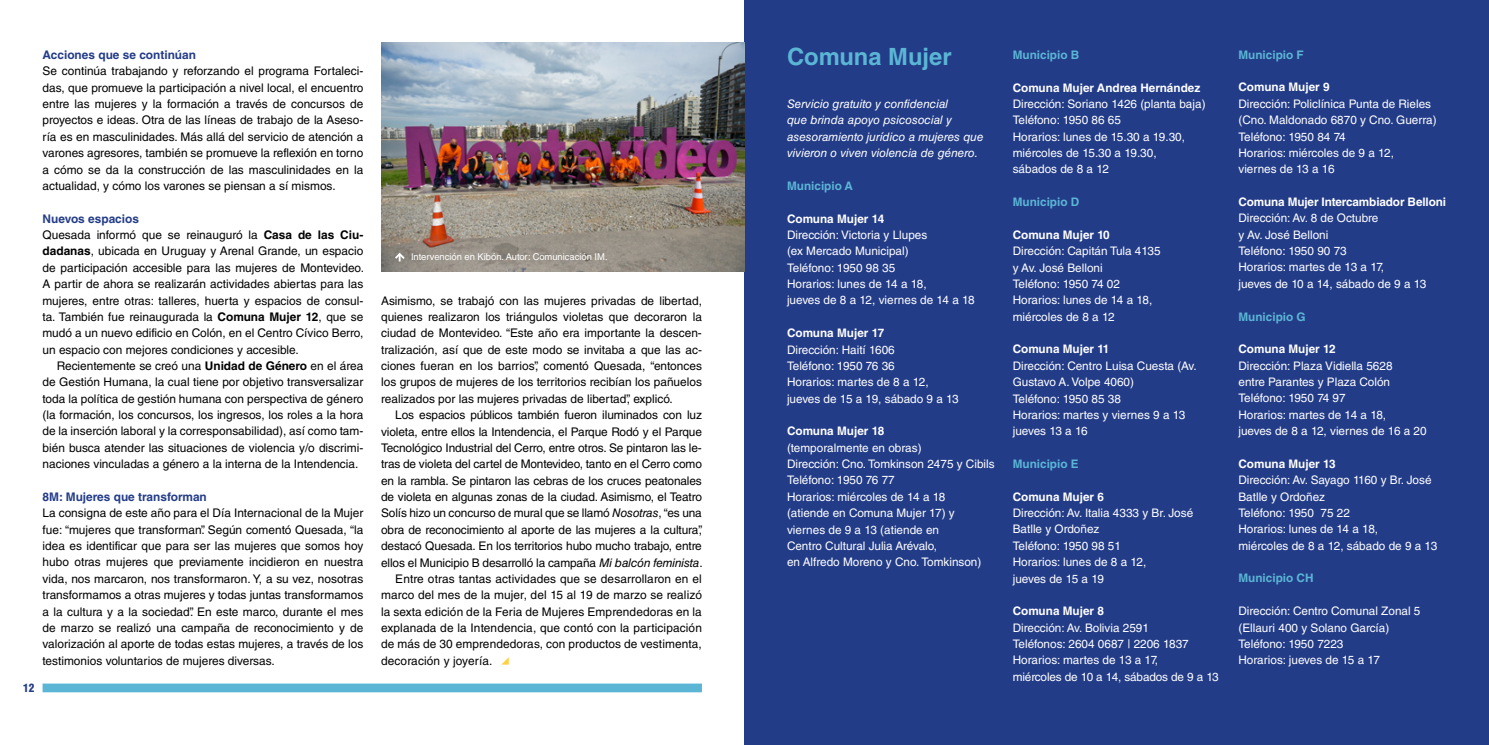
<style>
.page{position:relative;width:1489px;height:745px;background:#fff}
.page>*{position:absolute;margin:0;border:0;box-sizing:border-box;transform-origin:0 0}
.t1{font:700 23.75px "Helvetica LT Std";color:#5bb6d5}
.t2{font:11.88px/16.4px "Helvetica LT Std";color:#000;text-align:justify}
.t3{font:700 11.88px "Helvetica LT Std";color:#233c88}
.t4{font:11.75px/16.4px "Helvetica LT Std";color:#fff}
.t5{font:700 11.75px "Helvetica LT Std";color:#fff}
.t6{font:italic 11.75px/16.4px "Helvetica LT Std";color:#fff}
.t7{font:700 11.75px "Helvetica LT Std";color:#5bb6d5}
.t8{font:900 condensed 11.25px "Helvetica LT Std";color:#233c88}
.t9{font:9.38px "Helvetica LT Std";color:#fff}
.s1{font-weight:700;color:#233c88}
.s2{font-weight:700}
.s3{font-style:italic}
</style>
<div class="page">
<div style="left:744px;top:0;width:744px;height:744px;background:#233c88"></div>
<img style="left:381px;top:42px;width:363px;height:229px">
<div style="left:43px;top:683px;width:659px;height:8px;background:#5bb6d5"></div>
<svg style="left:502px;top:658px;width:6px;height:6px"></svg>
<svg style="left:393px;top:251px;width:13px;height:10px"></svg>
<p class="t8" style="left:23px;top:679px;width:13px">12</p>
<p class="t3" style="left:43px;top:47px;width:155px">Acciones que se continúan</p>
<p class="t2" style="left:43px;top:63px;width:322px">Se continúa trabajando y reforzando el programa Fortaleci&shy;das, que promueve la participación a nivel local, el encuentro entre las mujeres y la formación a través de concursos de proyectos e ideas. Otra de las líneas de trabajo de la Aseso&shy;ría es en masculinidades. Más allá del servicio de atención a varones agresores, también se promueve la reflexión en torno a cómo se da la construcción de las masculinidades en la actualidad, y cómo los varones se piensan a sí mismos.</p>
<p class="t2" style="left:43px;top:210px;width:323px;text-align:left"><span class="s1">Nuevos espacios<br></span>Quesada informó que se reinauguró la <span class="s2">Casa de las Ciu&shy;dadanas</span>, ubicada en Uruguay y Arenal Grande, un espacio de participación accesible para las mujeres de Montevideo.<br>A partir de ahora se realizarán actividades abiertas para las mujeres, entre otras: talleres, huerta y espacios de consul&shy;ta. También fue reinaugurada la <span class="s2">Comuna Mujer 12</span>, que se mudó a un nuevo edificio en Colón, en el Centro Cívico Berro, un espacio con mejores condiciones y accesible.</p>
<p class="t2" style="left:43px;top:357px;width:322px;text-indent:14px">Recientemente se creó una <span class="s2">Unidad de Género</span> en el área de Gestión Humana, la cual tiene por objetivo transversalizar toda la política de gestión humana con perspectiva de género (la formación, los concursos, los ingresos, los roles a la hora de la inserción laboral y la corresponsabilidad), así como tam&shy;bién busca atender las situaciones de violencia y/o discrimi&shy;naciones vinculadas a género a la interna de la Intendencia.</p>
<p class="t3" style="left:43px;top:489px;width:166px">8M: Mujeres que transforman</p>
<p class="t2" style="left:43px;top:504px;width:322px">La consigna de este año para el Día Internacional de la Mujer fue: “mujeres que transforman”. Según comentó Quesada, “la idea es identificar que para ser las mujeres que somos hoy hubo otras mujeres que previamente incidieron en nuestra vida, nos marcaron, nos transformaron. Y, a su vez, nosotras transformamos a otras mujeres y todas juntas transformamos a la cultura y a la sociedad”. En este marco, durante el mes de marzo se realizó una campaña de reconocimiento y de valorización al aporte de todas estas mujeres, a través de los testimonios voluntarios de mujeres diversas.</p>
<p class="t9" style="left:411px;top:251px;width:198px">Intervención en Kibón. Autor: Comunicación IM.</p>
<p class="t2" style="left:381px;top:292px;width:322px">Asimismo, se trabajó con las mujeres privadas de libertad, quienes realizaron los triángulos violetas que decoraron la ciudad de Montevideo. “Este año era importante la descen&shy;tralización, así que de este modo se invitaba a que las ac&shy;ciones fueran en los barrios”, comentó Quesada, “entonces los grupos de mujeres de los territorios recibían los pañuelos realizados por las mujeres privadas de libertad”, explicó.</p>
<p class="t2" style="left:395px;top:406px;width:308px">Los espacios públicos también fueron iluminados con luz</p>
<p class="t2" style="left:381px;top:423px;width:322px">violeta, entre ellos la Intendencia, el Parque Rodó y el Parque</p>
<p class="t2" style="left:381px;top:439px;width:322px">Tecnológico Industrial del Cerro, entre otros. Se pintaron las le-</p>
<p class="t2" style="left:381px;top:455px;width:322px">tras de violeta del cartel de Montevideo, tanto en el Cerro como</p>
<p class="t2" style="left:381px;top:472px;width:322px">en la rambla. Se pintaron las cebras de los cruces peatonales</p>
<p class="t2" style="left:381px;top:488px;width:322px">de violeta en algunas zonas de la ciudad. Asimismo, el Teatro</p>
<p class="t2" style="left:381px;top:504px;width:322px">Solís hizo un concurso de mural que se llamó <span class="s3">Nosotras</span>, “es una</p>
<p class="t2" style="left:381px;top:521px;width:323px">obra de reconocimiento al aporte de las mujeres a la cultura”,</p>
<p class="t2" style="left:381px;top:537px;width:322px">destacó Quesada. En los territorios hubo mucho trabajo, entre</p>
<p class="t2" style="left:381px;top:553px;width:323px">ellos el Municipio B desarrolló la campaña <span class="s3">Mi balcón feminista</span>.</p>
<p class="t2" style="left:395px;top:570px;width:308px">Entre otras tantas actividades que se desarrollaron en el</p>
<p class="t2" style="left:381px;top:586px;width:322px">marco del mes de la mujer, del 15 al 19 de marzo se realizó</p>
<p class="t2" style="left:381px;top:602px;width:322px">la sexta edición de la Feria de Mujeres Emprendedoras en la</p>
<p class="t2" style="left:381px;top:619px;width:322px">explanada de la Intendencia, que contó con la participación</p>
<p class="t2" style="left:381px;top:635px;width:322px">de más de 30 emprendedoras, con productos de vestimenta,</p>
<p class="t2" style="left:381px;top:652px;width:113px">decoración y joyería.</p>
<h1 class="t1" style="left:787px;top:42px;width:166px">Comuna Mujer</h1>
<p class="t6" style="left:787px;top:96px;width:198px">Servicio gratuito y confidencial<br>que brinda apoyo psicosocial y asesoramiento jurídico a mujeres que vivieron o viven violencia de género.</p>
<p class="t7" style="left:787px;top:178px;width:67px">Municipio A</p>
<p class="t5" style="left:787px;top:211px;width:99px">Comuna Mujer 14</p>
<p class="t4" style="left:787px;top:226px;width:189px">Dirección: Victoria y Llupes<br>(ex Mercado Municipal)<br>Teléfono: 1950 98 35<br>Horarios: lunes de 14 a 18,<br>jueves de 8 a 12, viernes de 14 a 18</p>
<p class="t5" style="left:787px;top:325px;width:99px">Comuna Mujer 17</p>
<p class="t4" style="left:787px;top:341px;width:173px">Dirección: Haití 1606<br>Teléfono: 1950 76 36<br>Horarios: martes de 8 a 12, jueves de 15 a 19, sábado 9 a 13</p>
<p class="t5" style="left:787px;top:424px;width:99px">Comuna Mujer 18</p>
<p class="t4" style="left:787px;top:439px;width:209px">(temporalmente en obras)<br>Dirección: Cno. Tomkinson 2475 y Cibils<br>Teléfono: 1950 76 77<br>Horarios: miércoles de 14 a 18<br>(atiende en Comuna Mujer 17) y viernes de 9 a 13 (atiende en<br>Centro Cultural Julia Arévalo,<br>en Alfredo Moreno y Cno. Tomkinson)</p>
<p class="t7" style="left:1012px;top:47px;width:68px">Municipio B</p>
<p class="t5" style="left:1012px;top:80px;width:189px">Comuna Mujer Andrea Hernández</p>
<p class="t4" style="left:1012px;top:95px;width:194px">Dirección: Soriano 1426 (planta baja)<br>Teléfono: 1950 86 65<br>Horarios: lunes de 15.30 a 19.30, miércoles de 15.30 a 19.30,<br>sábados de 8 a 12</p>
<p class="t7" style="left:1012px;top:195px;width:68px">Municipio D</p>
<p class="t5" style="left:1012px;top:227px;width:99px">Comuna Mujer 10</p>
<p class="t4" style="left:1012px;top:243px;width:149px">Dirección: Capitán Tula 4135 y Av. José Belloni<br>Teléfono: 1950 74 02<br>Horarios: lunes de 14 a 18, miércoles de 8 a 12</p>
<p class="t5" style="left:1012px;top:342px;width:98px">Comuna Mujer 11</p>
<p class="t4" style="left:1012px;top:357px;width:185px">Dirección: Centro Luisa Cuesta (Av.<br>Gustavo A. Volpe 4060)<br>Teléfono: 1950 85 38<br>Horarios: martes y viernes 9 a 13 jueves 13 a 16</p>
<p class="t7" style="left:1012px;top:456px;width:67px">Municipio E</p>
<p class="t5" style="left:1012px;top:489px;width:93px">Comuna Mujer 6</p>
<p class="t4" style="left:1012px;top:504px;width:182px">Dirección: Av. Italia 4333 y Br. José<br>Batlle y Ordoñez<br>Teléfono: 1950 98 51<br>Horarios: lunes de 8 a 12,<br>jueves de 15 a 19</p>
<p class="t5" style="left:1012px;top:603px;width:93px">Comuna Mujer 8</p>
<p class="t4" style="left:1012px;top:619px;width:207px">Dirección: Av. Bolivia 2591<br>Teléfonos: 2604 0687 | 2206 1837<br>Horarios: martes de 13 a 17,<br>miércoles de 10 a 14, sábados de 9 a 13</p>
<p class="t7" style="left:1238px;top:47px;width:67px">Municipio F</p>
<p class="t5" style="left:1238px;top:80px;width:93px">Comuna Mujer 9</p>
<p class="t4" style="left:1238px;top:95px;width:200px">Dirección: Policlínica Punta de Rieles (Cno. Maldonado 6870 y Cno. Guerra)<br>Teléfono: 1950 84 74<br>Horarios: miércoles de 9 a 12,<br>viernes de 13 a 16</p>
<p class="t5" style="left:1238px;top:194px;width:209px">Comuna Mujer Intercambiador Belloni</p>
<p class="t4" style="left:1238px;top:210px;width:189px">Dirección: Av. 8 de Octubre<br>y Av. José Belloni<br>Teléfono: 1950 90 73<br>Horarios: martes de 13 a 17,<br>jueves de 10 a 14, sábado de 9 a 13</p>
<p class="t7" style="left:1238px;top:309px;width:69px">Municipio G</p>
<p class="t5" style="left:1238px;top:342px;width:99px">Comuna Mujer 12</p>
<p class="t4" style="left:1238px;top:357px;width:190px">Dirección: Plaza Vidiella 5628<br>entre Parantes y Plaza Colón<br>Teléfono: 1950 74 97<br>Horarios: martes de 14 a 18,<br>jueves de 8 a 12, viernes de 16 a 20</p>
<p class="t5" style="left:1238px;top:456px;width:99px">Comuna Mujer 13</p>
<p class="t4" style="left:1238px;top:471px;width:200px">Dirección: Av. Sayago 1160 y Br. José<br>Batlle y Ordoñez<br>Teléfono: 1950 75 22<br>Horarios: lunes de 14 a 18,<br>miércoles de 8 a 12, sábado de 9 a 13</p>
<p class="t7" style="left:1238px;top:570px;width:77px">Municipio CH</p>
<p class="t4" style="left:1238px;top:602px;width:183px">Dirección: Centro Comunal Zonal 5 (Ellauri 400 y Solano García)<br>Teléfono: 1950 7223<br>Horarios: jueves de 15 a 17</p>
</div>
